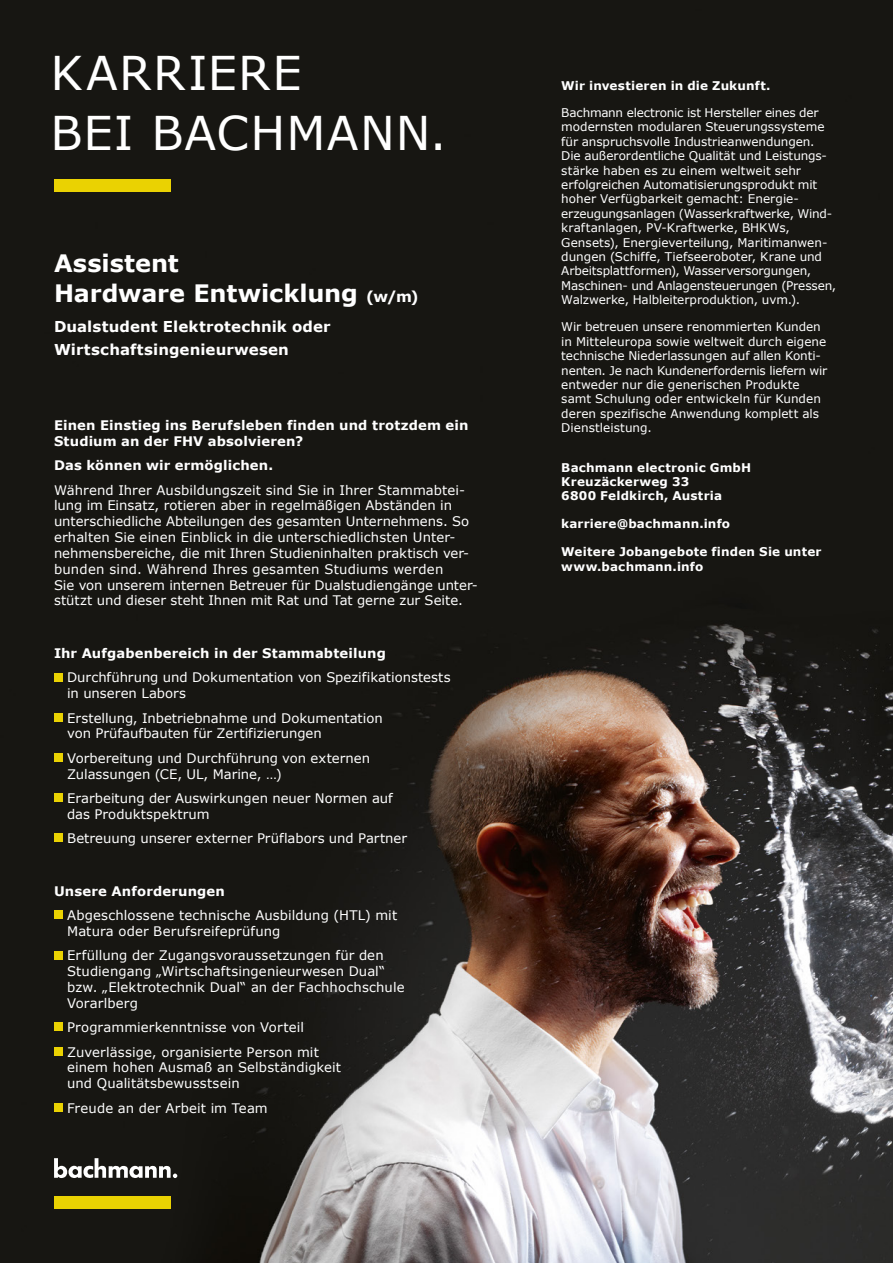
<style>
.page{position:relative;width:893px;height:1263px;background:#fff}
.page>*{position:absolute;margin:0;border:0;box-sizing:border-box;transform-origin:0 0}
.t1{font:46.5px/60px "Verdana";letter-spacing:.03em;color:#fff}
.t2{font:700 24px/30px "Verdana";letter-spacing:-.005em;color:#fff}
.t3{font:700 15px/22.2px "Verdana";letter-spacing:.01em;color:#fff}
.t4{font:13.2px/15.9px "Verdana";letter-spacing:.005em;color:#fff}
.t5{font:700 13.2px/15.9px "Verdana";letter-spacing:.01em;color:#fff}
.t6{font:12px/14.4px "Verdana";letter-spacing:-.005em;color:#fff}
.t7{font:700 12px/14.4px "Verdana";letter-spacing:.015em;color:#fff}
.s1{font-size:15px}
</style>
<div class="page">
<img style="left:0;top:0;width:893px;height:1263px">
<svg style="left:54px;top:1158px;width:123px;height:21px"></svg>
<div style="left:54px;top:1196px;width:117px;height:12px;background:#ead202"></div>
<div style="left:54px;top:179px;width:117px;height:12px;background:#ead202"></div>
<div style="left:54px;top:673px;width:9px;height:8px;background:#ead202"></div>
<div style="left:54px;top:713px;width:9px;height:8px;background:#ead202"></div>
<div style="left:54px;top:753px;width:9px;height:9px;background:#ead202"></div>
<div style="left:54px;top:793px;width:9px;height:9px;background:#ead202"></div>
<div style="left:54px;top:834px;width:9px;height:8px;background:#ead202"></div>
<div style="left:54px;top:910px;width:9px;height:9px;background:#ead202"></div>
<div style="left:54px;top:951px;width:9px;height:8px;background:#ead202"></div>
<div style="left:54px;top:1023px;width:9px;height:8px;background:#ead202"></div>
<div style="left:54px;top:1047px;width:9px;height:8px;background:#ead202"></div>
<div style="left:54px;top:1103px;width:9px;height:8px;background:#ead202"></div>
<h1 class="t1" style="left:50px;top:42px;width:398px">KARRIERE<br>BEI BACHMANN.</h1>
<h2 class="t2" style="left:54px;top:248px;width:366px">Assistent<br>Hardware Entwicklung <span class="s1">(w/m)</span></h2>
<p class="t3" style="left:54px;top:316px;width:278px">Dualstudent Elektrotechnik oder<br>Wirtschaftsingenieurwesen</p>
<p class="t5" style="left:54px;top:417px;width:416px">Einen Einstieg ins Berufsleben finden und trotzdem ein<br>Studium an der FHV absolvieren?</p>
<p class="t5" style="left:54px;top:457px;width:221px">Das können wir ermöglichen.</p>
<p class="t4" style="left:54px;top:482px;width:425px">Während Ihrer Ausbildungszeit sind Sie in Ihrer Stammabtei&shy;lung im Einsatz, rotieren aber in regelmäßigen Abständen in unterschiedliche Abteilungen des gesamten Unternehmens. So erhalten Sie einen Einblick in die unterschiedlichsten Unter&shy;nehmensbereiche, die mit Ihren Studieninhalten praktisch ver&shy;bunden sind. Während Ihres gesamten Studiums werden<br>Sie von unserem internen Betreuer für Dualstudiengänge unter&shy;stützt und dieser steht Ihnen mit Rat und Tat gerne zur Seite.</p>
<p class="t5" style="left:54px;top:645px;width:333px">Ihr Aufgabenbereich in der Stammabteilung</p>
<p class="t4" style="left:67px;top:669px;width:385px">Durchführung und Dokumentation von Spezifikationstests in unseren Labors</p>
<p class="t4" style="left:67px;top:710px;width:317px">Erstellung, Inbetriebnahme und Dokumentation von Prüfaufbauten für Zertifizierungen</p>
<p class="t4" style="left:67px;top:750px;width:304px">Vorbereitung und Durchführung von externen<br>Zulassungen (CE, UL, Marine, …)</p>
<p class="t4" style="left:67px;top:790px;width:327px">Erarbeitung der Auswirkungen neuer Normen auf das Produktspektrum</p>
<p class="t4" style="left:67px;top:830px;width:341px">Betreuung unserer externer Prüflabors und Partner</p>
<p class="t5" style="left:54px;top:883px;width:172px">Unsere Anforderungen</p>
<p class="t4" style="left:67px;top:907px;width:332px">Abgeschlossene technische Ausbildung (HTL) mit<br>Matura oder Berufsreifeprüfung</p>
<p class="t4" style="left:67px;top:947px;width:339px">Erfüllung der Zugangsvoraussetzungen für den Studiengang „Wirtschaftsingenieurwesen Dual“ bzw. „Elektrotechnik Dual“ an der Fachhochschule Vorarlberg</p>
<p class="t4" style="left:67px;top:1015px;width:253px;line-height:24.3px">Programmierkenntnisse von Vorteil<br>Zuverlässige, organisierte Person mit</p>
<p class="t4" style="left:67px;top:1059px;width:275px">einem hohen Ausmaß an Selbständigkeit und Qualitätsbewusstsein</p>
<p class="t4" style="left:67px;top:1100px;width:202px">Freude an der Arbeit im Team</p>
<p class="t7" style="left:561px;top:78px;width:211px">Wir investieren in die Zukunft.</p>
<p class="t6" style="left:561px;top:105px;width:276px">Bachmann electronic ist Hersteller eines der modernsten modularen Steuerungssysteme für anspruchsvolle Industrieanwendungen.<br>Die außerordentliche Qualität und Leistungs&shy;stärke haben es zu einem weltweit sehr erfolgreichen Automatisierungsprodukt mit hoher Verfügbarkeit gemacht: Energie&shy;erzeugungsanlagen (Wasserkraftwerke, Wind&shy;kraftanlagen, PV-Kraftwerke, BHKWs, Gensets), Energieverteilung, Maritimanwen&shy;dungen (Schiffe, Tiefseeroboter, Krane und Arbeitsplattformen), Wasserversorgungen, Maschinen- und Anlagensteuerungen (Pressen, Walzwerke, Halbleiterproduktion, uvm.).</p>
<p class="t6" style="left:561px;top:320px;width:267px">Wir betreuen unsere renommierten Kunden in Mitteleuropa sowie weltweit durch eigene technische Niederlassungen auf allen Konti&shy;nenten. Je nach Kundenerfordernis liefern wir entweder nur die generischen Produkte samt Schulung oder entwickeln für Kunden deren spezifische Anwendung komplett als Dienstleistung.</p>
<p class="t7" style="left:561px;top:460px;width:191px">Bachmann electronic GmbH<br>Kreuzäckerweg 33<br>6800 Feldkirch, Austria</p>
<p class="t7" style="left:561px;top:516px;width:170px">karriere@bachmann.info</p>
<p class="t7" style="left:561px;top:545px;width:262px">Weitere Jobangebote finden Sie unter www.bachmann.info</p>
</div>
